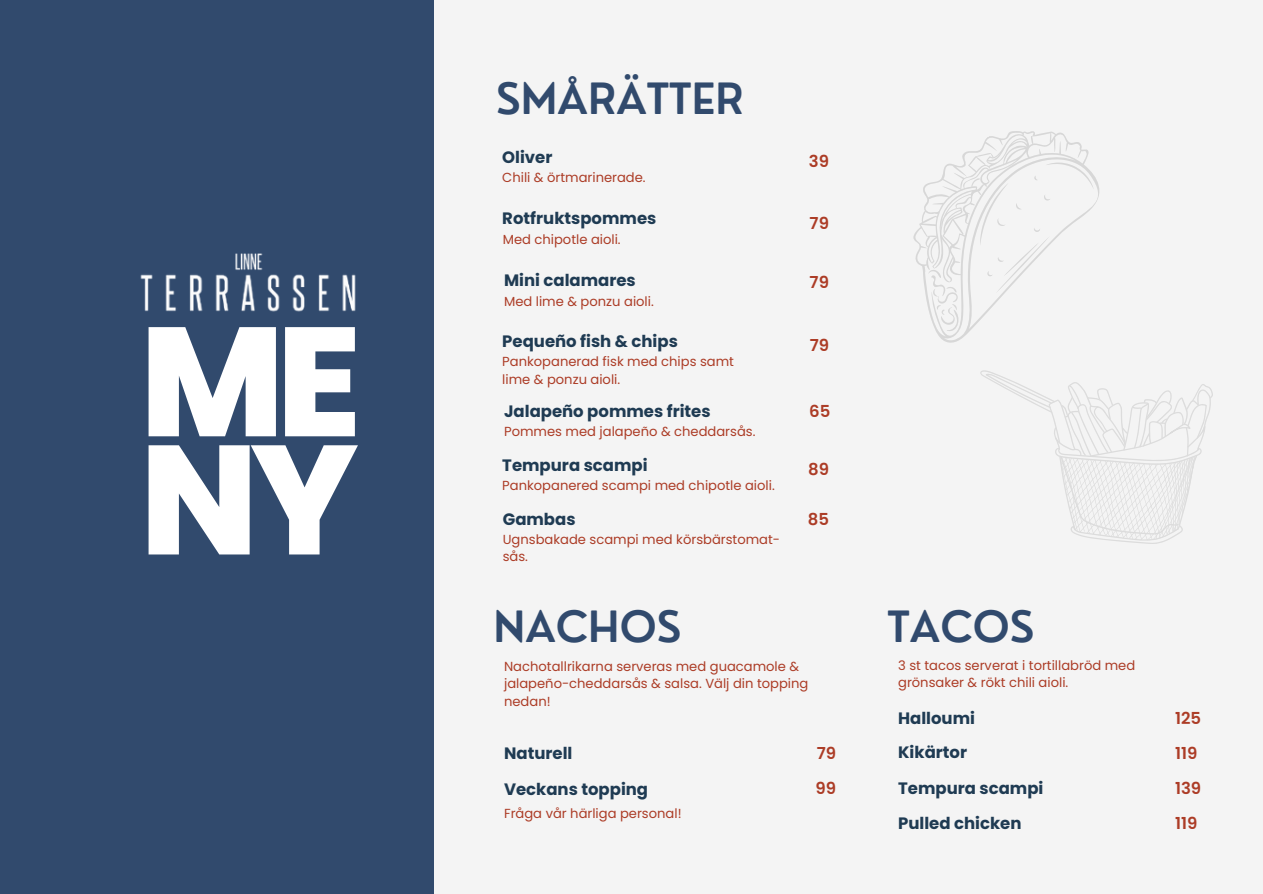
<style>
.page{position:relative;width:1263px;height:894px;background:#fff}
.page>*{position:absolute;margin:0;border:0;box-sizing:border-box;transform-origin:0 0}
.t1{font:800 154.8px/118.1px "Poppins";color:#fff}
.t2{font:600 42px "Nourd";color:#314a6d}
.t3{font:700 16.5px "Poppins";color:#1f3b53}
.t4{font:600 16.5px "Poppins";color:#ac3c26}
.t5{font:13.05px/17.5px "Poppins";color:#ac3c26}
</style>
<div class="page">
<div style="left:0;top:0;width:1263px;height:893px;background:#f4f4f4"></div>
<div style="left:0;top:0;width:434px;height:893px;background:#314a6d"></div>
<img style="left:140px;top:253px;width:216px;height:59px">
<svg style="left:913px;top:131px;width:186px;height:212px"></svg>
<svg style="left:927px;top:150px;width:167px;height:188px"></svg>
<svg style="left:980px;top:370px;width:233px;height:174px"></svg>
<p class="t1" style="left:140px;top:323px;width:223px">ME<br>NY</p>
<p class="t2" style="left:496px;top:72px;width:249px">SMÅRÄTTER</p>
<p class="t3" style="left:502px;top:145px;width:52px">Oliver</p>
<p class="t5" style="left:502px;top:168px;width:145px">Chili &amp; örtmarinerade.</p>
<p class="t3" style="left:502px;top:207px;width:156px">Rotfruktspommes</p>
<p class="t5" style="left:503px;top:230px;width:119px">Med chipotle aioli.</p>
<p class="t3" style="left:504px;top:269px;width:133px">Mini calamares</p>
<p class="t5" style="left:504px;top:292px;width:151px">Med lime &amp; ponzu aioli.</p>
<p class="t3" style="left:502px;top:330px;width:177px">Pequeño fish &amp; chips</p>
<p class="t5" style="left:502px;top:353px;width:233px">Pankopanerad fisk med chips samt lime &amp; ponzu aioli.</p>
<p class="t5" style="left:504px;top:422px;width:253px">Pommes med jalapeño &amp; cheddarsås.</p>
<p class="t3" style="left:504px;top:399px;width:208px">Jalapeño pommes frites</p>
<p class="t3" style="left:502px;top:454px;width:147px">Tempura scampi</p>
<p class="t5" style="left:502px;top:477px;width:274px">Pankopanered scampi med chipotle aioli.</p>
<p class="t3" style="left:503px;top:507px;width:74px">Gambas</p>
<p class="t5" style="left:503px;top:530px;width:279px">Ugnsbakade scampi med körsbärstomat&shy;sås.</p>
<p class="t4" style="left:809px;top:149px;width:22px">39</p>
<p class="t4" style="left:810px;top:212px;width:21px">79</p>
<p class="t4" style="left:810px;top:271px;width:21px">79</p>
<p class="t4" style="left:810px;top:334px;width:21px">79</p>
<p class="t4" style="left:809px;top:399px;width:23px">65</p>
<p class="t4" style="left:808px;top:457px;width:22px">89</p>
<p class="t4" style="left:808px;top:507px;width:23px">85</p>
<p class="t2" style="left:493px;top:600px;width:189px">NACHOS</p>
<p class="t2" style="left:887px;top:599px;width:148px">TACOS</p>
<p class="t5" style="left:504px;top:657px;width:306px">Nachotallrikarna serveras med guacamole &amp; jalapeño-cheddarsås &amp; salsa. Välj din topping nedan!</p>
<p class="t5" style="left:898px;top:656px;width:239px">3 st tacos serverat i tortillabröd med grönsaker &amp; rökt chili aioli.</p>
<p class="t3" style="left:898px;top:706px;width:78px">Halloumi</p>
<p class="t3" style="left:504px;top:741px;width:70px">Naturell</p>
<p class="t3" style="left:504px;top:777px;width:146px">Veckans topping</p>
<p class="t4" style="left:817px;top:741px;width:21px">79</p>
<p class="t4" style="left:815px;top:776px;width:22px">99</p>
<p class="t3" style="left:898px;top:740px;width:71px">Kikärtor</p>
<p class="t3" style="left:898px;top:776px;width:147px">Tempura scampi</p>
<p class="t5" style="left:504px;top:804px;width:179px">Fråga vår härliga personal!</p>
<p class="t3" style="left:898px;top:811px;width:125px">Pulled chicken</p>
<p class="t4" style="left:1175px;top:706px;width:28px">125</p>
<p class="t4" style="left:1175px;top:741px;width:24px">119</p>
<p class="t4" style="left:1175px;top:776px;width:28px">139</p>
<p class="t4" style="left:1175px;top:811px;width:24px">119</p>
</div>
